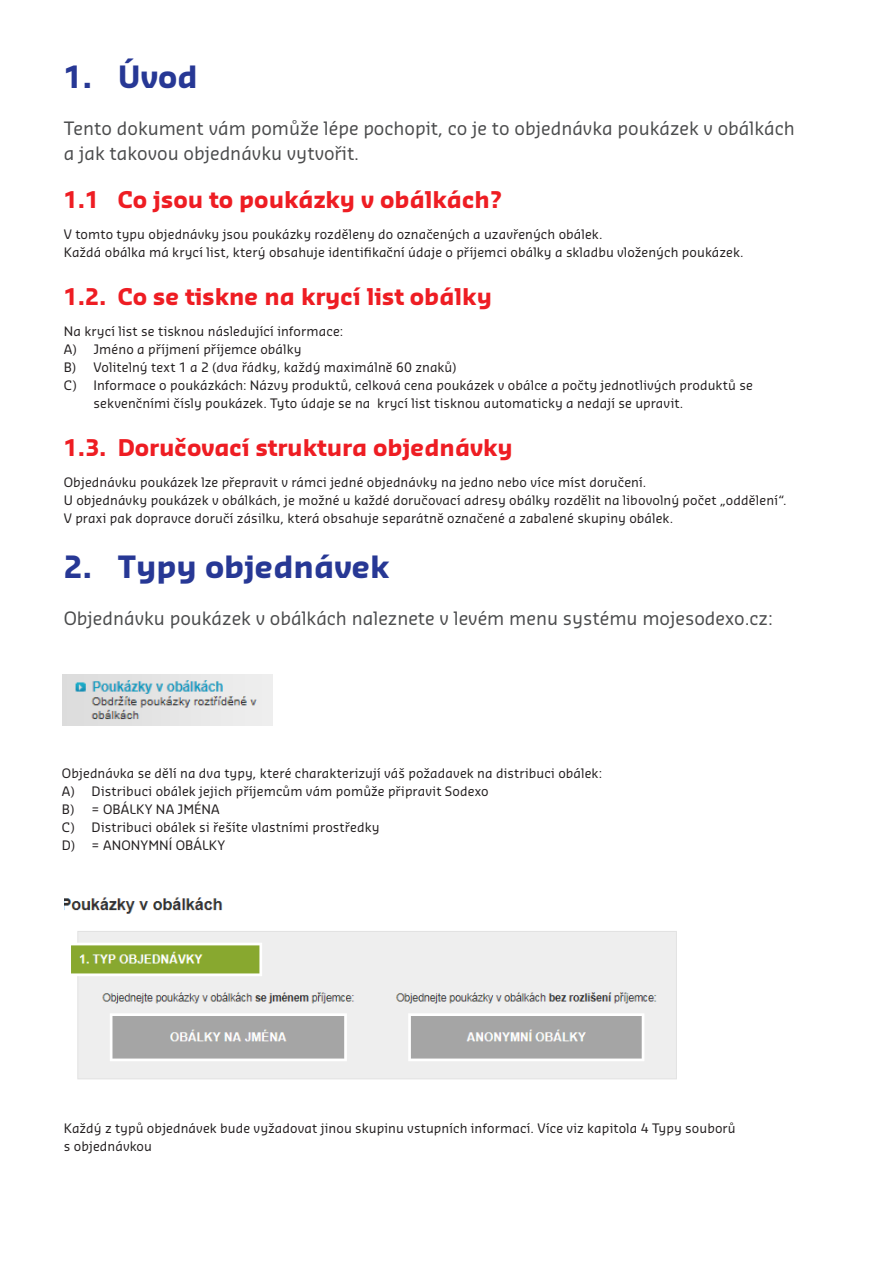
<style>
.page{position:relative;width:893px;height:1263px;background:#fff}
.page>*{position:absolute;margin:0;border:0;box-sizing:border-box;transform-origin:0 0}
.subheadline_1_-_BLUE{font:700 30px "Sansa Pro";color:#273895}
.subheadline_2_-_RED{font:700 22.5px "Sansa Pro";color:#ee1d23}
.perex{font:18px/25.5px "Sansa Pro";color:#4b4c4d}
.chleba{font:12.75px/18px "Sansa Pro";letter-spacing:.01em;color:#231f20}
</style>
<div class="page">
<img style="left:63px;top:674px;width:209px;height:51px">
<img style="left:65px;top:897px;width:612px;height:183px">
<p class="subheadline_1_-_BLUE" style="left:64px;top:57px;width:135px">1. Úvod</p>
<p class="perex" style="left:64px;top:115px;width:732px">Tento dokument vám pomůže lépe pochopit, co je to objednávka poukázek v obálkách a jak takovou objednávku vytvořit.</p>
<p class="subheadline_2_-_RED" style="left:64px;top:185px;width:439px">1.1 Co jsou to poukázky v obálkách?</p>
<p class="chleba" style="left:64px;top:225px;width:540px">V tomto typu objednávky jsou poukázky rozděleny do označených a uzavřených obálek.</p>
<p class="chleba" style="left:64px;top:243px;width:681px">Každá obálka má krycí list, který obsahuje identifikační údaje o příjemci obálky a skladbu vložených poukázek.</p>
<p class="subheadline_2_-_RED" style="left:64px;top:282px;width:430px">1.2. Co se tiskne na krycí list obálky</p>
<p class="chleba" style="left:64px;top:322px;width:281px">Na krycí list se tisknou následující informace:</p>
<p class="chleba" style="left:64px;top:340px;width:239px">A) Jméno a příjmení příjemce obálky</p>
<p class="chleba" style="left:64px;top:358px;width:394px">B) Volitelný text 1 a 2 (dva řádky, každý maximálně 60 znaků)</p>
<p class="chleba" style="left:94px;top:376px;width:661px;text-indent:-30px">C) Informace o poukázkách: Názvy produktů, celková cena poukázek v obálce a počty jednotlivých produktů se sekvenčními čísly poukázek. Tyto údaje se na krycí list tisknou automaticky a nedají se upravit.</p>
<p class="subheadline_2_-_RED" style="left:64px;top:433px;width:451px">1.3. Doručovací struktura objednávky</p>
<p class="chleba" style="left:64px;top:473px;width:584px">Objednávku poukázek lze přepravit v rámci jedné objednávky na jedno nebo více míst doručení.</p>
<p class="chleba" style="left:64px;top:491px;width:724px">U objednávky poukázek v obálkách, je možné u každé doručovací adresy obálky rozdělit na libovolný počet „oddělení“.<br>V praxi pak dopravce doručí zásilku, která obsahuje separátně označené a zabalené skupiny obálek.</p>
<p class="subheadline_1_-_BLUE" style="left:64px;top:547px;width:327px">2. Typy objednávek</p>
<p class="perex" style="left:64px;top:605px;width:711px">Objednávku poukázek v obálkách naleznete v levém menu systému mojesodexo.cz:</p>
<p class="chleba" style="left:62px;top:764px;width:542px">Objednávka se dělí na dva typy, které charakterizují váš požadavek na distribuci obálek:</p>
<p class="chleba" style="left:62px;top:782px;width:428px">A) Distribuci obálek jejich příjemcům vám pomůže připravit Sodexo</p>
<p class="chleba" style="left:62px;top:800px;width:159px">B) = OBÁLKY NA JMÉNA</p>
<p class="chleba" style="left:62px;top:818px;width:319px">C) Distribuci obálek si řešíte vlastními prostředky</p>
<p class="chleba" style="left:62px;top:836px;width:165px">D) = ANONYMNÍ OBÁLKY</p>
<p class="chleba" style="left:64px;top:1119px;width:673px">Každý z typů objednávek bude vyžadovat jinou skupinu vstupních informací. Více viz kapitola 4 Typy souborů s objednávkou</p>
</div>
